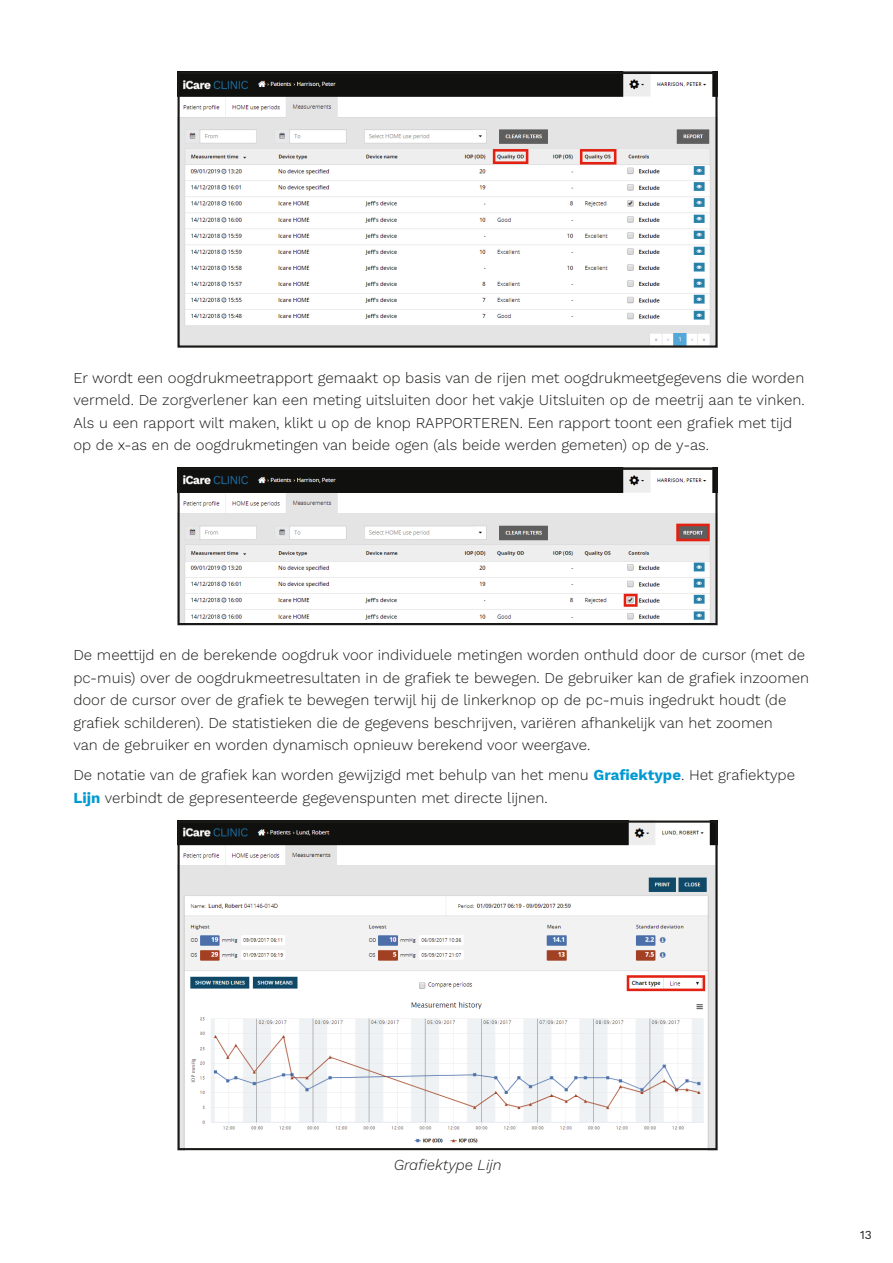
<style>
.page{position:relative;width:893px;height:1263px;background:#fff}
.page>*{position:absolute;margin:0;border:0;box-sizing:border-box;transform-origin:0 0}
.Body_text{font:300 15px/22.5px "Work Sans";color:#191917}
.t1{font:italic 300 15px "Work Sans";color:#191917}
.t2{font:12px "Work Sans";color:#191917}
.s1{font-weight:700;color:#009ad2}
</style>
<div class="page">
<img style="left:181px;top:75px;width:534px;height:270px">
<div style="left:178px;top:72px;width:540px;height:276px;border:2px solid #191917"></div>
<img style="left:181px;top:471px;width:534px;height:151px">
<div style="left:178px;top:468px;width:540px;height:157px;border:2px solid #191917"></div>
<img style="left:181px;top:823px;width:534px;height:324px">
<div style="left:178px;top:820px;width:540px;height:330px;border:2px solid #191917"></div>
<p class="Body_text" style="left:73px;top:366px;width:733px">Er wordt een oogdrukmeetrapport gemaakt op basis van de rijen met oogdrukmeetgegevens die worden vermeld. De zorgverlener kan een meting uitsluiten door het vakje Uitsluiten op de meetrij aan te vinken.<br>Als u een rapport wilt maken, klikt u op de knop RAPPORTEREN. Een rapport toont een grafiek met tijd op de x-as en de oogdrukmetingen van beide ogen (als beide werden gemeten) op de y-as.</p>
<p class="Body_text" style="left:73px;top:643px;width:737px">De meettijd en de berekende oogdruk voor individuele metingen worden onthuld door de cursor (met de pc-muis) over de oogdrukmeetresultaten in de grafiek te bewegen. De gebruiker kan de grafiek inzoomen door de cursor over de grafiek te bewegen terwijl hij de linkerknop op de pc-muis ingedrukt houdt (de grafiek schilderen). De statistieken die de gegevens beschrijven, variëren afhankelijk van het zoomen<br>van de gebruiker en worden dynamisch opnieuw berekend voor weergave.</p>
<p class="Body_text" style="left:73px;top:763px;width:723px">De notatie van de grafiek kan worden gewijzigd met behulp van het menu <span class="s1">Grafiektype</span>. Het grafiektype<br><span class="s1">Lijn</span> verbindt de gepresenteerde gegevenspunten met directe lijnen.</p>
<p class="t1" style="left:394px;top:1154px;width:109px">Grafiektype Lijn</p>
<p class="t2" style="left:860px;top:1225px;width:13px">13</p>
</div>
